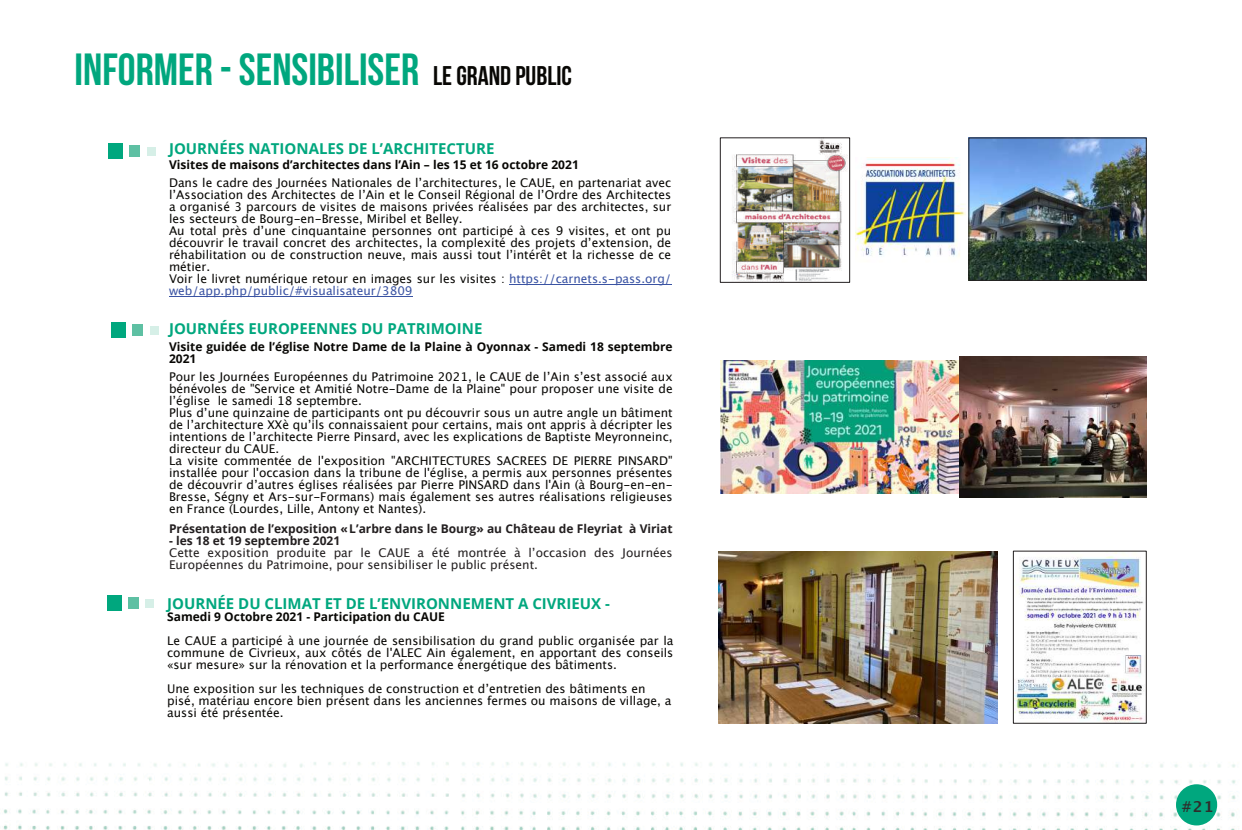
<style>
.page{position:relative;width:1242px;height:830px;background:#fff}
.page>*{position:absolute;margin:0;border:0;box-sizing:border-box;transform-origin:0 0}
.t1{font:45px "Bebas Neue";color:#00a77e}
.t2{font:700 15px "Open Sans";color:#00a77e}
.t3{font:700 15px "Lucida Grande";color:#2e2d2b}
.t4{font:12px/12px "Lucida Grande";color:#080704}
.t5{font:700 12px/12px "Open Sans";color:#080704}
.t6{font:12px/12px "Lucida Grande";color:#231f20}
.t7{font:700 12px "Open Sans";color:#231f20}
.s1{font-size:27px;color:#080704}
.s2{color:#3a53a3}
</style>
<div class="page">
<img style="left:3px;top:762px;width:1233px;height:67px">
<svg style="left:1176px;top:783px;width:41px;height:42px"></svg>
<hr style="left:509px;top:284px;width:162px;height:1px;background:#3a53a3">
<hr style="left:169px;top:296px;width:243px;height:1px;background:#3a53a3">
<img style="left:718px;top:551px;width:279px;height:172px">
<img style="left:855px;top:158px;width:110px;height:99px">
<img style="left:720px;top:360px;width:239px;height:133px">
<img style="left:959px;top:356px;width:187px;height:141px">
<img style="left:1015px;top:552px;width:129px;height:169px">
<img style="left:732px;top:139px;width:116px;height:141px">
<div style="left:720px;top:137px;width:130px;height:145px;border:1px solid #231f20"></div>
<img style="left:970px;top:140px;width:174px;height:138px">
<div style="left:968px;top:138px;width:178px;height:142px;border:1px solid #231f20"></div>
<div style="left:108px;top:143px;width:15px;height:16px;background:#00a77e"></div>
<div style="left:129px;top:146px;width:11px;height:11px;background:#5ec0a3"></div>
<div style="left:147px;top:147px;width:8px;height:9px;background:#d6efe7"></div>
<div style="left:111px;top:322px;width:15px;height:16px;background:#00a77e"></div>
<div style="left:132px;top:325px;width:11px;height:11px;background:#5ec0a3"></div>
<div style="left:150px;top:326px;width:8px;height:9px;background:#d6efe7"></div>
<div style="left:107px;top:595px;width:14px;height:15px;background:#00a77e"></div>
<div style="left:128px;top:597px;width:11px;height:11px;background:#5ec0a3"></div>
<div style="left:146px;top:598px;width:8px;height:9px;background:#d6efe7"></div>
<h1 class="t1" style="left:75px;top:51px;width:499px">INFORMER - SENSIBILISER <span class="s1">LE GRAND PUBLIC</span></h1>
<p class="t2" style="left:169px;top:142px;width:327px">JOURNÉES NATIONALES DE L’ARCHITECTURE</p>
<p class="t5" style="left:169px;top:159px;width:411px">Visites de maisons d’architectes dans l’Ain – les 15 et 16 octobre 2021</p>
<p class="t4" style="left:169px;top:177px;width:504px">Dans le cadre des Journées Nationales de lʼarchitectures, le CAUE, en partenariat avec lʼAssociation des Architectes de lʼAin et le Conseil Régional de lʼOrdre des Architectes a organisé 3 parcours de visites de maisons privées réalisées par des architectes, sur les secteurs de Bourg-en-Bresse, Miribel et Belley.<br>Au total près dʼune cinquantaine personnes ont participé à ces 9 visites, et ont pu découvrir le travail concret des architectes, la complexité des projets dʼextension, de réhabilitation ou de construction neuve, mais aussi tout lʼintérêt et la richesse de ce métier.<br>Voir le livret numérique retour en images sur les visites : <span class="s2">https://carnets.s-pass.org/ web/app.php/public/#visualisateur/3809</span></p>
<p class="t2" style="left:169px;top:323px;width:315px">JOURNÉES EUROPEENNES DU PATRIMOINE</p>
<p class="t5" style="left:169px;top:341px;width:505px">Visite guidée de l’église Notre Dame de la Plaine à Oyonnax - Samedi 18 septembre<br>2021</p>
<p class="t4" style="left:169px;top:371px;width:505px">Pour les Journées Européennes du Patrimoine 2021, le CAUE de lʼAin sʼest associé aux bénévoles de "Service et Amitié Notre-Dame de la Plaine" pour proposer une visite de lʼéglise le samedi 18 septembre.<br>Plus dʼune quinzaine de participants ont pu découvrir sous un autre angle un bâtiment de lʼarchitecture XXè quʼils connaissaient pour certains, mais ont appris à décripter les intentions de lʼarchitecte Pierre Pinsard, avec les explications de Baptiste Meyronneinc, directeur du CAUE.<br>La visite commentée de l'exposition "ARCHITECTURES SACREES DE PIERRE PINSARD" installée pour l'occasion dans la tribune de l'église, a permis aux personnes présentes de découvrir dʼautres églises réalisées par Pierre PINSARD dans l'Ain (à Bourg-en-en-Bresse, Ségny et Ars-sur-Formans) mais également ses autres réalisations religieuses en France (Lourdes, Lille, Antony et Nantes).</p>
<p class="t7" style="left:169px;top:523px;width:505px">Présentation de l’exposition « L’arbre dans le Bourg» au Château de Fleyriat à Viriat</p>
<p class="t7" style="left:169px;top:535px;width:173px">- les 18 et 19 septembre 2021</p>
<p class="t6" style="left:169px;top:547px;width:505px">Cette exposition produite par le CAUE a été montrée à lʼoccasion des Journées<br>Européennes du Patrimoine, pour sensibiliser le public présent.</p>
<p class="t2" style="left:167px;top:597px;width:444px">JOURNÉE DU CLIMAT ET DE L’ENVIRONNEMENT A CIVRIEUX -</p>
<p class="t5" style="left:167px;top:612px;width:279px">Samedi 9 Octobre 2021 - Participation du CAUE</p>
<p class="t4" style="left:167px;top:635px;width:508px;text-align:justify">Le CAUE a participé à une journée de sensibilisation du grand public organisée par la commune de Civrieux, aux côtés de l'ALEC Ain également, en apportant des conseils «sur mesure» sur la rénovation et la performance énergétique des bâtiments.</p>
<p class="t4" style="left:167px;top:683px;width:506px">Une exposition sur les techniques de construction et dʼentretien des bâtiments en pisé, matériau encore bien présent dans les anciennes fermes ou maisons de village, a aussi été présentée.</p>
<p class="t3" style="left:1181px;top:799px;width:33px">#21</p>
</div>
